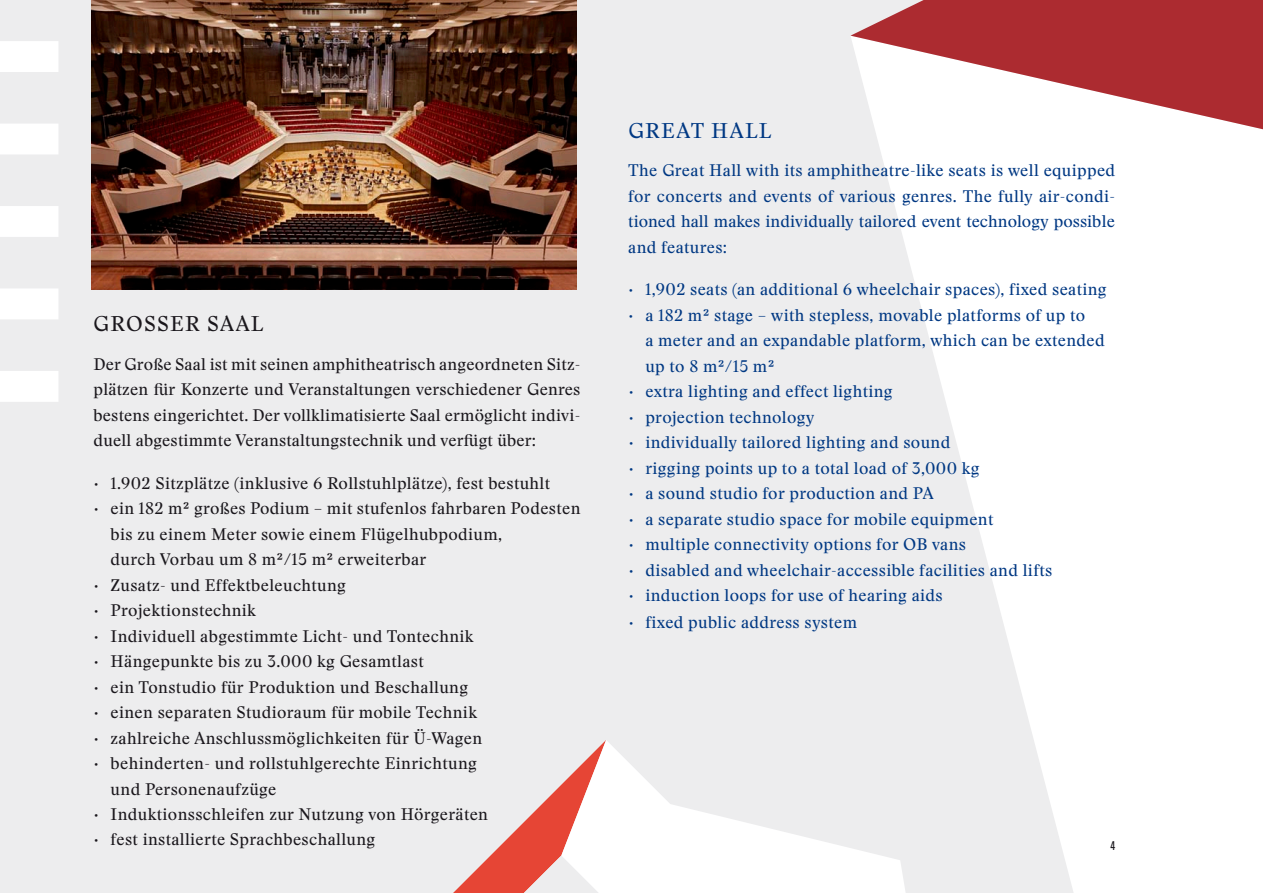
<style>
.page{position:relative;width:1263px;height:893px;background:#ededee}
.page>*{position:absolute;margin:0;border:0;box-sizing:border-box;transform-origin:0 0}
.t1{font:21px "Stanley";letter-spacing:.06em;color:#1a171c}
.t2{font:21px "Stanley";letter-spacing:.06em;color:#003883}
.t3{font:16.5px/25.5px "Stanley";letter-spacing:.02em;color:#1a171c}
.t4{font:16.5px/25.5px "Stanley";letter-spacing:.02em;color:#003883;text-align:justify}
.t5{font:600 12px "Tablet Gothic Compressed";color:#1a171c}
</style>
<div class="page">
<svg style="left:453px;top:785px;width:108px;height:108px"></svg>
<svg style="left:561px;top:740px;width:289px;height:153px;fill:#fff"></svg>
<svg style="left:850px;top:129px;width:413px;height:764px;fill:#fff"></svg>
<svg style="left:850px;top:0;width:413px;height:129px;background:#cb7b7f"></svg>
<svg style="left:0;top:41px;width:58px;height:361px"></svg>
<img style="left:91px;top:0;width:485px;height:290px">
<p class="t1" style="left:94px;top:310px;width:48px">GroSS</p>
<p class="t1" style="left:170px;top:310px;width:95px">er Saal</p>
<p class="t3" style="left:94px;top:351px;width:488px;text-align:justify">Der Große Saal ist mit seinen amphitheatrisch angeordneten Sitz&shy;plätzen für Konzerte und Veranstaltungen verschiedener Genres bestens eingerichtet. Der vollklimatisierte Saal ermöglicht indivi&shy;duell abgestimmte Veranstaltungstechnik und verfügt über:</p>
<p class="t3" style="left:94px;top:470px;width:458px">• 1.902 Sitzplätze (inklusive 6 Rollstuhlplätze), fest bestuhlt</p>
<p class="t3" style="left:111px;top:496px;width:471px;text-indent:-17px">• ein 182 m² großes Podium – mit stufenlos fahrbaren Podesten bis zu einem Meter sowie einem Flügelhubpodium,<br>durch Vorbau um 8 m²/15 m² erweiterbar</p>
<p class="t3" style="left:94px;top:572px;width:254px">• Zusatz- und Effektbeleuchtung</p>
<p class="t3" style="left:94px;top:598px;width:164px">• Projektionstechnik</p>
<p class="t3" style="left:94px;top:623px;width:381px">• Individuell abgestimmte Licht- und Tontechnik</p>
<p class="t3" style="left:94px;top:649px;width:332px">• Hängepunkte bis zu 3.000 kg Gesamtlast</p>
<p class="t3" style="left:94px;top:674px;width:376px">• ein Tonstudio für Produktion und Beschallung</p>
<p class="t3" style="left:94px;top:700px;width:385px">• einen separaten Studioraum für mobile Technik</p>
<p class="t3" style="left:94px;top:725px;width:390px">• zahlreiche Anschlussmöglichkeiten für Ü-Wagen</p>
<p class="t3" style="left:111px;top:751px;width:368px;text-indent:-17px">• behinderten- und rollstuhlgerechte Einrichtung und Personenaufzüge</p>
<p class="t3" style="left:94px;top:802px;width:396px">• Induktionsschleifen zur Nutzung von Hörgeräten</p>
<p class="t3" style="left:94px;top:827px;width:283px">• fest installierte Sprachbeschallung</p>
<p class="t2" style="left:628px;top:116px;width:145px">Great Hall</p>
<p class="t4" style="left:628px;top:158px;width:488px">The Great Hall with its amphitheatre-like seats is well equipped for concerts and events of various genres. The fully air-condi&shy;tioned hall makes individually tailored event technology possible and features:</p>
<p class="t4" style="left:628px;top:277px;width:480px">• 1,902 seats (an additional 6 wheelchair spaces), fixed seating</p>
<p class="t4" style="left:645px;top:302px;width:461px;text-align:left;text-indent:-17px">• a 182 m² stage – with stepless, movable platforms of up to<br>a meter and an expandable platform, which can be extended up to 8 m²/15 m²</p>
<p class="t4" style="left:628px;top:379px;width:266px">• extra lighting and effect lighting</p>
<p class="t4" style="left:628px;top:404px;width:188px">• projection technology</p>
<p class="t4" style="left:628px;top:430px;width:324px">• individually tailored lighting and sound</p>
<p class="t4" style="left:628px;top:455px;width:353px">• rigging points up to a total load of 3,000 kg</p>
<p class="t4" style="left:628px;top:481px;width:307px">• a sound studio for production and PA</p>
<p class="t4" style="left:628px;top:506px;width:367px">• a separate studio space for mobile equipment</p>
<p class="t4" style="left:628px;top:532px;width:339px">• multiple connectivity options for OB vans</p>
<p class="t4" style="left:628px;top:557px;width:425px">• disabled and wheelchair-accessible facilities and lifts</p>
<p class="t4" style="left:628px;top:583px;width:316px">• induction loops for use of hearing aids</p>
<p class="t4" style="left:628px;top:610px;width:230px">• fixed public address system</p>
<p class="t5" style="left:1110px;top:838px;width:6px">4</p>
</div>
